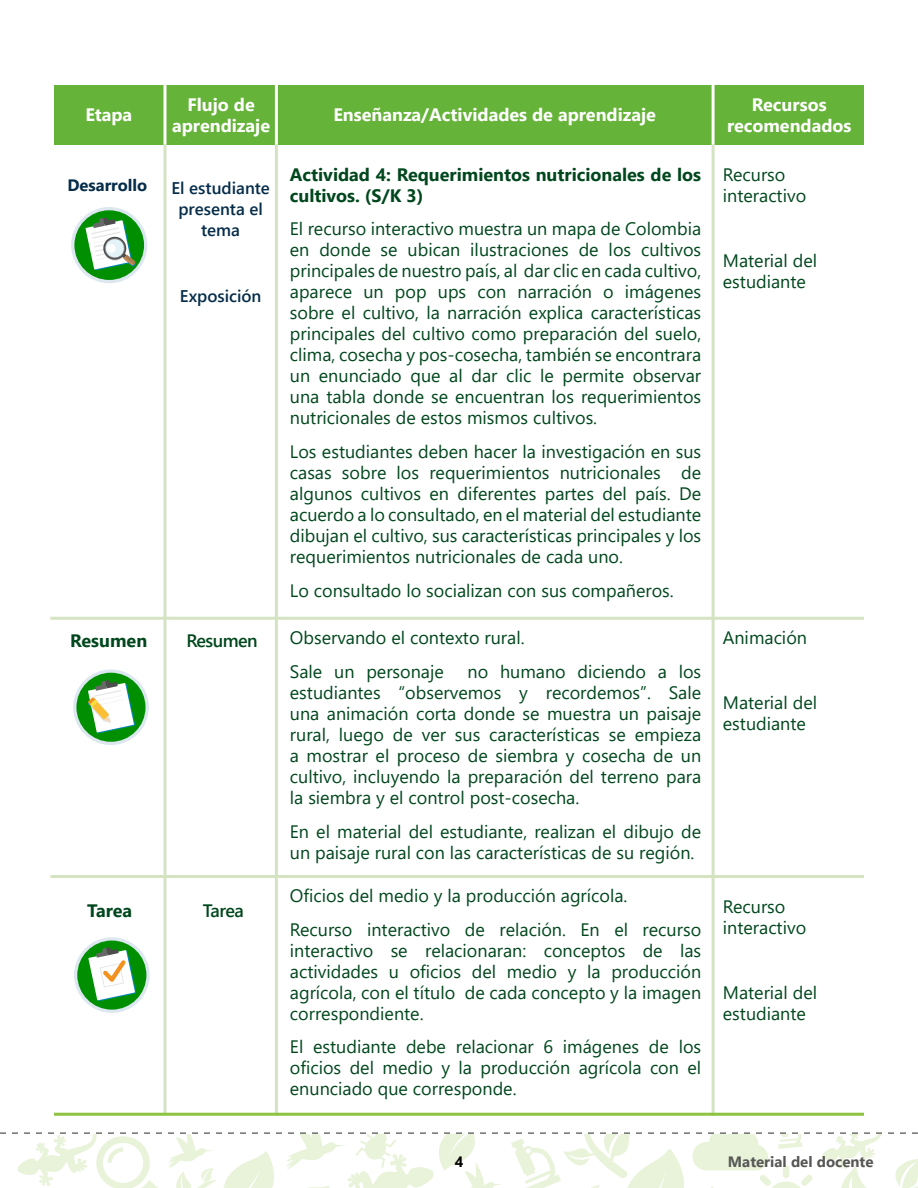
<style>
.page{position:relative;width:918px;height:1188px;background:#fff}
.page>*{position:absolute;margin:0;border:0;box-sizing:border-box;transform-origin:0 0}
.t1{font:18px/21px "Segoe UI";color:#00471d}
.t2{font:700 18px/21px "Segoe UI";color:#fff;text-align:center}
.t3{font:700 18px/21px "Segoe UI";color:#00471d}
.t4{font:600 18px "Segoe UI";letter-spacing:-.03em;color:#00471d}
.t5{font:600 16.95px/21px "Segoe UI";color:#052c49;text-align:center}
.t6{font:700 16.5px "Segoe UI";color:#052c49}
.t7{font:700 15px "Segoe UI";color:#575756}
.t8{font:700 15px "Segoe UI";color:#000}
</style>
<div class="page">
<svg style="left:0;top:1132px;width:918px;height:56px"></svg>
<div style="left:54px;top:85px;width:810px;height:60px;background:#65b338"></div>
<hr style="left:163px;top:85px;width:3px;height:60px;background:#fff">
<hr style="left:275px;top:85px;width:3px;height:60px;background:#fff">
<hr style="left:712px;top:85px;width:3px;height:60px;background:#fff">
<hr style="left:163px;top:145px;width:3px;height:971px;background:#d4e3c2">
<hr style="left:275px;top:145px;width:3px;height:971px;background:#d4e3c2">
<hr style="left:712px;top:145px;width:3px;height:971px;background:#d4e3c2">
<hr style="left:54px;top:1113px;width:810px;height:3px;background:#8cc440">
<svg style="left:73px;top:669px;width:76px;height:76px"></svg>
<div style="left:76px;top:673px;width:70px;height:69px;background:#008f00;border-radius:50%"></div>
<svg style="left:88px;top:680px;width:47px;height:53px"></svg>
<svg style="left:74px;top:937px;width:76px;height:76px"></svg>
<div style="left:77px;top:941px;width:69px;height:69px;background:#008f00;border-radius:50%"></div>
<svg style="left:88px;top:947px;width:48px;height:54px"></svg>
<hr style="left:50px;top:617px;width:814px;height:3px;background:#d4e3c2">
<hr style="left:50px;top:875px;width:814px;height:3px;background:#d4e3c2">
<div style="left:71px;top:207px;width:76px;height:76px;background:#dce7f0;border-radius:50%"></div>
<div style="left:74px;top:210px;width:70px;height:70px;background:#008f00;border-radius:50%"></div>
<svg style="left:86px;top:217px;width:50px;height:53px"></svg>
<p class="t2" style="left:85px;top:104px;width:48px">Etapa</p>
<p class="t2" style="left:172px;top:94px;width:99px">Flujo de aprendizaje</p>
<p class="t2" style="left:727px;top:94px;width:126px">Recursos recomendados</p>
<p class="t2" style="left:333px;top:104px;width:324px">Enseñanza/Actividades de aprendizaje</p>
<p class="t6" style="left:67px;top:171px;width:81px">Desarrollo</p>
<p class="t5" style="left:171px;top:177px;width:100px">El estudiante presenta el tema</p>
<p class="t5" style="left:180px;top:285px;width:83px">Exposición</p>
<p class="t3" style="left:290px;top:163px;width:413px">Actividad 4: Requerimientos nutricionales de los cultivos. (S/K 3)</p>
<p class="t1" style="left:290px;top:218px;width:413px;text-align:justify">El recurso interactivo muestra un mapa de Colombia en donde se ubican ilustraciones de los cultivos principales de nuestro país, al dar clic en cada cultivo, aparece un pop ups con narración o imágenes sobre el cultivo, la narración explica características principales del cultivo como preparación del suelo, clima, cosecha y pos-cosecha, también se encontrara un enunciado que al dar clic le permite observar una tabla donde se encuentran los requerimientos nutricionales de estos mismos cultivos.</p>
<p class="t1" style="left:290px;top:441px;width:413px;text-align:justify">Los estudiantes deben hacer la investigación en sus casas sobre los requerimientos nutricionales de algunos cultivos en diferentes partes del país. De acuerdo a lo consultado, en el material del estudiante dibujan el cultivo, sus características principales y los requerimientos nutricionales de cada uno.</p>
<p class="t1" style="left:290px;top:580px;width:385px">Lo consultado lo socializan con sus compañeros.</p>
<p class="t1" style="left:723px;top:163px;width:85px">Recurso interactivo</p>
<p class="t1" style="left:723px;top:250px;width:96px">Material del estudiante</p>
<p class="t3" style="left:70px;top:630px;width:78px">Resumen</p>
<p class="t4" style="left:186px;top:626px;width:73px">Resumen</p>
<p class="t1" style="left:723px;top:626px;width:86px">Animación</p>
<p class="t1" style="left:290px;top:621px;width:236px;line-height:33.8px">Observando el contexto rural.<br>Sale un personaje</p>
<p class="t1" style="left:290px;top:661px;width:413px;text-align:justify;text-indent:178px">no humano diciendo a los estudiantes “observemos y recordemos”. Sale una animación corta donde se muestra un paisaje rural, luego de ver sus características se empieza a mostrar el proceso de siembra y cosecha de un cultivo, incluyendo la preparación del terreno para la siembra y el control post-cosecha.</p>
<p class="t1" style="left:290px;top:821px;width:413px">En el material del estudiante, realizan el dibujo de un paisaje rural con las características de su región.</p>
<p class="t1" style="left:723px;top:692px;width:96px">Material del estudiante</p>
<p class="t3" style="left:87px;top:900px;width:47px">Tarea</p>
<p class="t4" style="left:203px;top:897px;width:42px">Tarea</p>
<p class="t1" style="left:290px;top:878px;width:413px;line-height:33.8px">Oficios del medio y la producción agrícola.<br>Recurso interactivo de relación. En el recurso</p>
<p class="t1" style="left:290px;top:939px;width:413px;text-align:justify">interactivo se relacionaran: conceptos de las actividades u oficios del medio y la producción agrícola, con el título de cada concepto y la imagen correspondiente.</p>
<p class="t1" style="left:290px;top:1036px;width:413px;text-align:justify">El estudiante debe relacionar 6 imágenes de los oficios del medio y la producción agrícola con el enunciado que corresponde.</p>
<p class="t1" style="left:723px;top:896px;width:85px">Recurso interactivo</p>
<p class="t1" style="left:723px;top:982px;width:96px">Material del estudiante</p>
<p class="t8" style="left:455px;top:1150px;width:10px">4</p>
<p class="t7" style="left:728px;top:1149px;width:147px">Material del docente</p>
</div>
